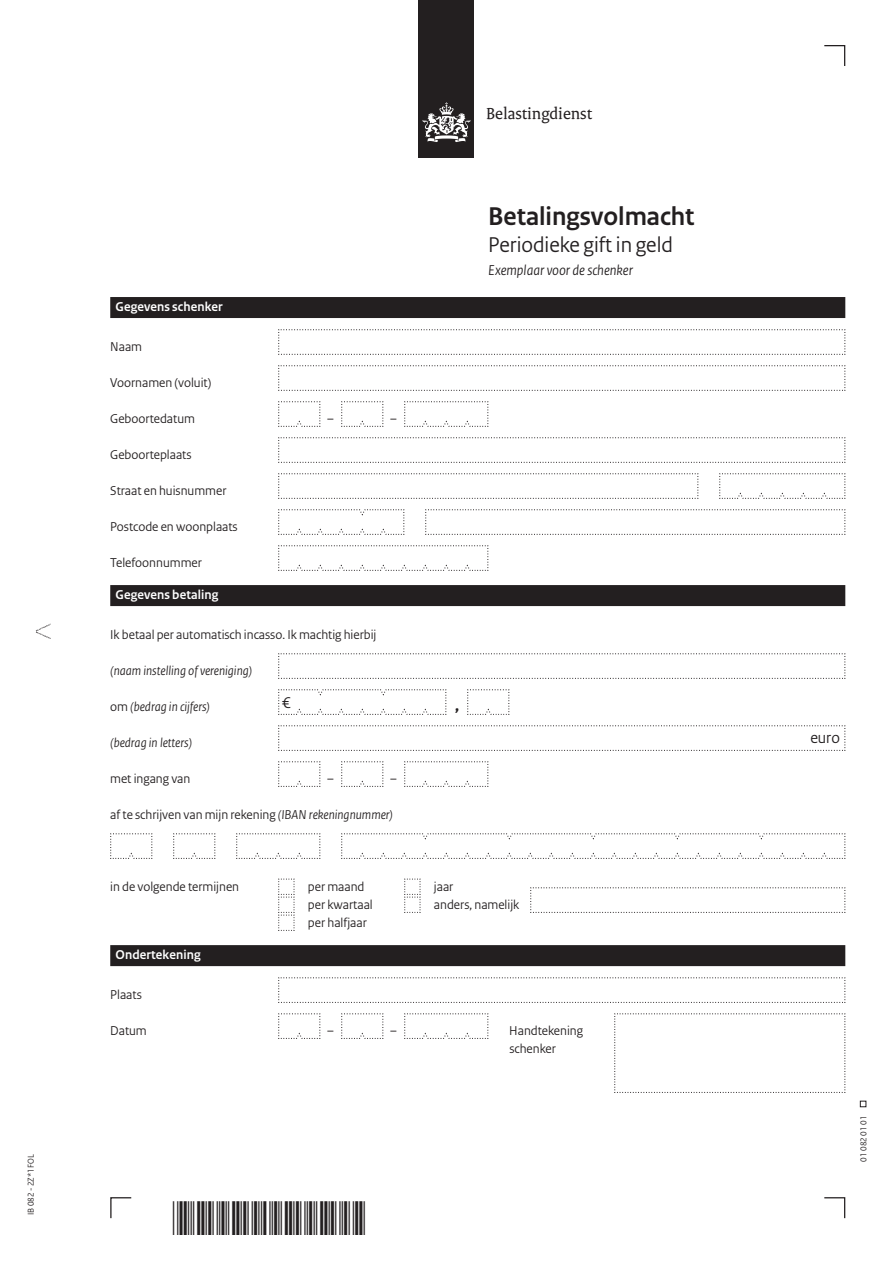
<style>
.page{position:relative;width:893px;height:1263px;background:#fff}
.page>*{position:absolute;margin:0;border:0;box-sizing:border-box;transform-origin:0 0}
.t1{font:700 27px "Rijksoverheid Sans Heading";color:#231f20}
.t2{font:22.5px "Rijksoverheid Sans Heading";color:#231f20}
.t3{font:700 18px "Rijksoverheid Sans Heading";color:#231f20}
.t4{font:17.25px "Rijksoverheid Serif";color:#231f20}
.t5{font:16.5px "Rijksoverheid Sans Heading";color:#231f20}
.t6{font:italic 15px "Rijksoverheid Sans Heading";color:#231f20}
.t7{font:13.5px/18px "Rijksoverheid Sans Heading";color:#231f20}
.t8{font:italic 13.5px "Rijksoverheid Sans Heading";color:#231f20}
.t9{font:700 13.5px "Rijksoverheid Sans Heading";letter-spacing:.01em;color:#fff}
.t10{font:9px "Rijksoverheid Sans Heading";color:#231f20}
.s1{font-style:normal}
.s2{font-style:italic}
</style>
<div class="page">
<svg style="left:824px;top:1197px;width:22px;height:22px"></svg>
<svg style="left:110px;top:1197px;width:22px;height:22px"></svg>
<svg style="left:824px;top:45px;width:22px;height:21px"></svg>
<svg style="left:860px;top:1101px;width:6px;height:6px"></svg>
<div style="left:419px;top:0;width:55px;height:158px;background:#231f20"></div>
<svg style="left:423px;top:102px;width:47px;height:40px"></svg>
<svg style="left:36px;top:624px;width:15px;height:15px"></svg>
<div style="left:110px;top:297px;width:735px;height:21px;background:#231f20"></div>
<div style="left:110px;top:585px;width:735px;height:21px;background:#231f20"></div>
<div style="left:110px;top:945px;width:735px;height:21px;background:#231f20"></div>
<svg style="left:278px;top:329px;width:568px;height:26px"></svg>
<svg style="left:278px;top:365px;width:568px;height:26px"></svg>
<svg style="left:278px;top:401px;width:43px;height:26px"></svg>
<svg style="left:341px;top:401px;width:43px;height:26px"></svg>
<svg style="left:404px;top:401px;width:85px;height:26px"></svg>
<svg style="left:278px;top:437px;width:568px;height:26px"></svg>
<svg style="left:278px;top:473px;width:421px;height:26px"></svg>
<svg style="left:719px;top:473px;width:127px;height:26px"></svg>
<svg style="left:278px;top:509px;width:127px;height:26px"></svg>
<svg style="left:425px;top:509px;width:421px;height:26px"></svg>
<svg style="left:278px;top:545px;width:211px;height:26px"></svg>
<svg style="left:278px;top:653px;width:568px;height:26px"></svg>
<svg style="left:278px;top:689px;width:169px;height:26px"></svg>
<svg style="left:467px;top:689px;width:43px;height:26px"></svg>
<svg style="left:278px;top:725px;width:568px;height:26px"></svg>
<svg style="left:278px;top:761px;width:43px;height:26px"></svg>
<svg style="left:341px;top:761px;width:43px;height:26px"></svg>
<svg style="left:404px;top:761px;width:85px;height:26px"></svg>
<svg style="left:110px;top:833px;width:43px;height:26px"></svg>
<svg style="left:173px;top:833px;width:43px;height:26px"></svg>
<svg style="left:236px;top:833px;width:85px;height:26px"></svg>
<svg style="left:341px;top:833px;width:505px;height:26px"></svg>
<svg style="left:404px;top:878px;width:17px;height:35px"></svg>
<svg style="left:530px;top:887px;width:316px;height:26px"></svg>
<svg style="left:278px;top:878px;width:17px;height:53px"></svg>
<svg style="left:278px;top:977px;width:568px;height:26px"></svg>
<svg style="left:278px;top:1013px;width:43px;height:26px"></svg>
<svg style="left:341px;top:1013px;width:43px;height:26px"></svg>
<svg style="left:404px;top:1013px;width:85px;height:26px"></svg>
<svg style="left:614px;top:1013px;width:232px;height:80px"></svg>
<p class="t10" style="left:26px;top:1215px;width:62px;rotate:-90deg">IB 082 - 2Z*1FOL</p>
<p class="t4" style="left:486px;top:103px;width:107px">Belastingdienst</p>
<p class="t9" style="left:116px;top:299px;width:109px">Gegevens schenker</p>
<p class="t7" style="left:110px;top:338px;width:33px">Naam</p>
<p class="t7" style="left:110px;top:374px;width:103px">Voornamen (voluit)</p>
<p class="t7" style="left:110px;top:410px;width:86px">Geboortedatum</p>
<p class="t7" style="left:327px;top:410px;width:8px">–</p>
<p class="t7" style="left:390px;top:410px;width:8px">–</p>
<p class="t7" style="left:110px;top:446px;width:83px">Geboorteplaats</p>
<p class="t7" style="left:110px;top:482px;width:118px">Straat en huisnummer</p>
<p class="t7" style="left:110px;top:518px;width:129px">Postcode en woonplaats</p>
<p class="t7" style="left:110px;top:554px;width:93px">Telefoonnummer</p>
<p class="t9" style="left:116px;top:587px;width:105px">Gegevens betaling</p>
<p class="t7" style="left:110px;top:626px;width:268px">Ik betaal per automatisch incasso. Ik machtig hierbij</p>
<p class="t8" style="left:110px;top:663px;width:143px">(naam instelling of vereniging)</p>
<p class="t8" style="left:110px;top:699px;width:101px"><span class="s1">om</span> (bedrag in cijfers)</p>
<p class="t5" style="left:282px;top:693px;width:10px">€</p>
<h1 class="t1" style="left:488px;top:201px;width:208px">Betalingsvolmacht</h1>
<h2 class="t2" style="left:488px;top:232px;width:186px">Periodieke gift in geld</h2>
<p class="t6" style="left:488px;top:261px;width:146px">Exemplaar voor de schenker</p>
<h3 class="t3" style="left:455px;top:695px;width:6px">,</h3>
<p class="t8" style="left:110px;top:735px;width:83px">(bedrag in letters)</p>
<p class="t5" style="left:810px;top:728px;width:31px">euro</p>
<p class="t7" style="left:110px;top:770px;width:82px">met ingang van</p>
<p class="t7" style="left:327px;top:770px;width:8px">–</p>
<p class="t7" style="left:390px;top:770px;width:8px">–</p>
<p class="t7" style="left:110px;top:806px;width:284px">af te schrijven van mijn rekening <span class="s2">(IBAN rekeningnummer)</span></p>
<p class="t7" style="left:110px;top:878px;width:130px">in de volgende termijnen</p>
<p class="t7" style="left:308px;top:878px;width:58px">per maand</p>
<p class="t7" style="left:434px;top:878px;width:21px">jaar</p>
<p class="t7" style="left:308px;top:896px;width:66px">per kwartaal</p>
<p class="t7" style="left:434px;top:896px;width:87px">anders, namelijk</p>
<p class="t7" style="left:308px;top:914px;width:60px">per halfjaar</p>
<p class="t9" style="left:115px;top:947px;width:87px">Ondertekening</p>
<p class="t7" style="left:110px;top:986px;width:33px">Plaats</p>
<p class="t7" style="left:110px;top:1022px;width:38px">Datum</p>
<p class="t7" style="left:327px;top:1022px;width:8px">–</p>
<p class="t7" style="left:390px;top:1022px;width:8px">–</p>
<p class="t7" style="left:509px;top:1022px;width:75px">Handtekening schenker</p>
<p class="t10" style="left:858px;top:1161px;width:47px;rotate:-90deg">01 082 01 01</p>
</div>
